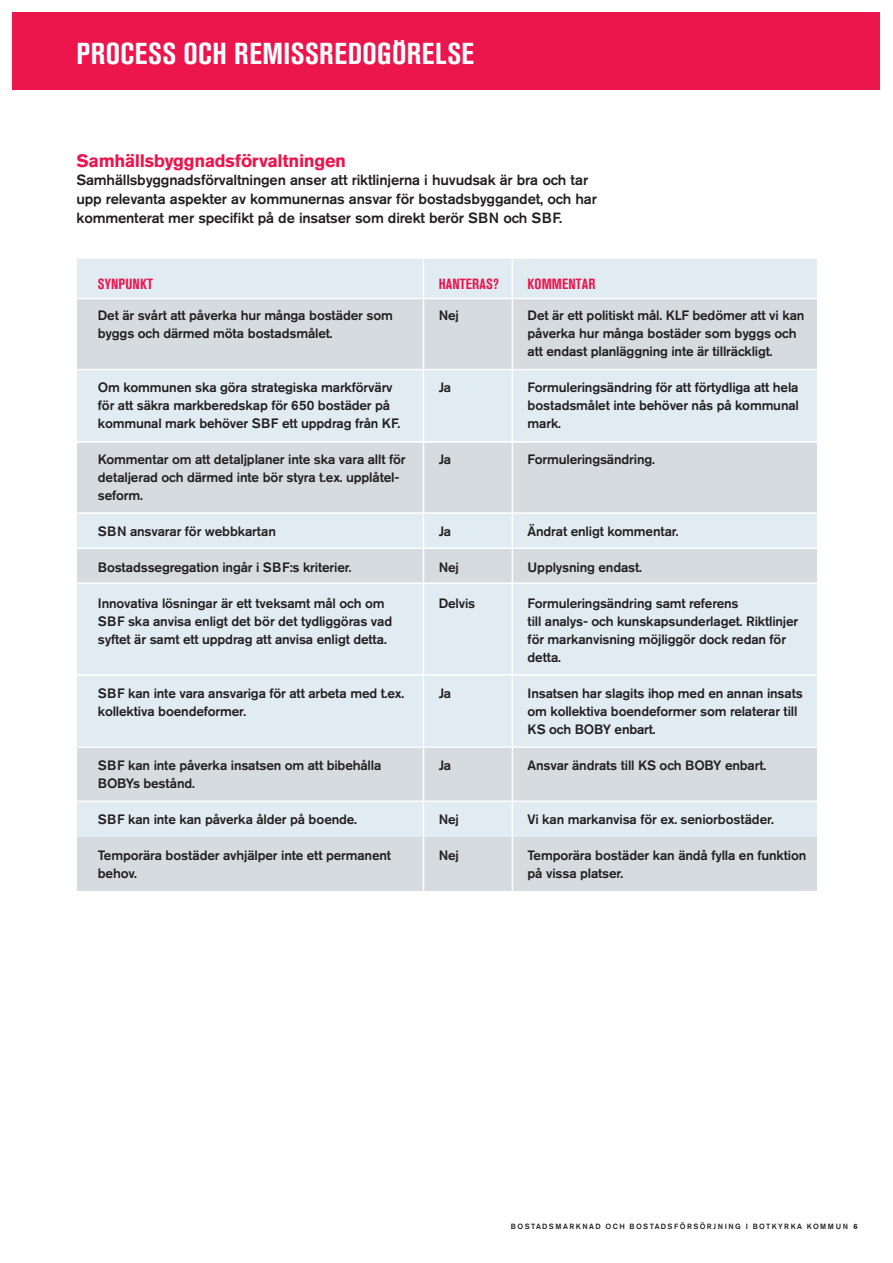
<style>
.page{position:relative;width:893px;height:1263px;background:#fff}
.page>*{position:absolute;margin:0;border:0;box-sizing:border-box;transform-origin:0 0}
.ingress{font:30px "Akzidenz Grotesk Std Rubrik Bold Cn";letter-spacing:.015em;color:#fff}
.t1{font:700 18px "Akzidenz Grotesk Std";letter-spacing:-.02em;color:#ed154e}
.t2{font:500 14.7px/18.8px "Akzidenz Grotesk Std";letter-spacing:-.01em;color:#231f20}
.t3{font:14.7px "Akzidenz Grotesk Std Rubrik Bold Cn";letter-spacing:.01em;color:#ed154e}
.t4{font:500 13.5px/18px "Akzidenz Grotesk Std";letter-spacing:-.01em;color:#231f20}
.t5{font:500 7.5px "Akzidenz Grotesk Std";letter-spacing:.185em;color:#231f20}
.s1{font-weight:700}
</style>
<div class="page">
<div style="left:13px;top:13px;width:867px;height:77px;background:#ed154e"></div>
<div style="left:77px;top:259px;width:739px;height:631px;background:#e1ecf2"></div>
<div style="left:77px;top:299px;width:739px;height:71px;background:#d5dbdf"></div>
<div style="left:77px;top:443px;width:739px;height:69px;background:#d5dbdf"></div>
<div style="left:77px;top:549px;width:739px;height:35px;background:#d5dbdf"></div>
<div style="left:77px;top:746px;width:739px;height:54px;background:#d5dbdf"></div>
<div style="left:77px;top:837px;width:739px;height:53px;background:#d5dbdf"></div>
<hr style="left:423px;top:249px;width:1px;height:889px;background:#fff">
<hr style="left:512px;top:249px;width:1px;height:889px;background:#fff">
<hr style="left:58px;top:369px;width:774px;height:1px;background:#fff">
<hr style="left:58px;top:441px;width:774px;height:2px;background:#fff">
<hr style="left:58px;top:548px;width:774px;height:1px;background:#fff">
<hr style="left:58px;top:582px;width:774px;height:2px;background:#fff">
<hr style="left:58px;top:512px;width:774px;height:2px;background:#fff">
<hr style="left:58px;top:674px;width:774px;height:1px;background:#fff">
<hr style="left:58px;top:746px;width:774px;height:2px;background:#fff">
<hr style="left:58px;top:800px;width:774px;height:2px;background:#fff">
<hr style="left:58px;top:298px;width:774px;height:1px;background:#fff">
<p class="ingress" style="left:77px;top:40px;width:399px">PROCESS OCH REMISSREDOGÖRELSE</p>
<p class="t1" style="left:77px;top:150px;width:271px">Samhällsbyggnadsförvaltningen</p>
<p class="t2" style="left:77px;top:170px;width:522px">Samhällsbyggnadsförvaltningen anser att riktlinjerna i huvudsak är bra och tar upp relevanta aspekter av kommunernas ansvar för bostadsbyggandet, och har kommenterat mer specifikt på de insatser som direkt berör SBN och SBF.</p>
<p class="t3" style="left:98px;top:277px;width:56px">SYNPUNKT</p>
<p class="t4" style="left:98px;top:306px;width:296px">Det är svårt att påverka hur många bostäder som byggs och därmed möta bostadsmålet.</p>
<p class="t4" style="left:98px;top:378px;width:304px">Om kommunen ska göra strategiska markförvärv för att säkra markberedskap för 650 bostäder på kommunal mark behöver SBF ett uppdrag från KF.</p>
<p class="t4" style="left:98px;top:450px;width:309px">Kommentar om att detaljplaner inte ska vara allt för detaljerad och därmed inte bör styra t.ex. upplåtel&shy;seform.</p>
<p class="t4" style="left:98px;top:522px;width:180px">SBN ansvarar för webbkartan</p>
<p class="t4" style="left:98px;top:558px;width:255px">Bostadssegregation ingår i SBF:s kriterier.</p>
<p class="t4" style="left:98px;top:594px;width:296px">Innovativa lösningar är ett tveksamt mål och om<br>SBF ska anvisa enligt det bör det tydliggöras vad syftet är samt ett uppdrag att anvisa enligt detta.</p>
<p class="t4" style="left:98px;top:684px;width:308px">SBF kan inte vara ansvariga för att arbeta med t.ex. kollektiva boendeformer.</p>
<p class="t4" style="left:98px;top:756px;width:285px">SBF kan inte påverka insatsen om att bibehålla<br>BOBYs bestånd.</p>
<p class="t4" style="left:98px;top:810px;width:261px">SBF kan inte kan påverka ålder på boende.</p>
<p class="t4" style="left:98px;top:846px;width:295px">Temporära bostäder avhjälper inte ett permanent behov.</p>
<p class="t3" style="left:439px;top:277px;width:62px">HANTERAS?</p>
<p class="t4" style="left:439px;top:306px;width:22px">Nej</p>
<p class="t4" style="left:439px;top:378px;width:14px">Ja</p>
<p class="t4" style="left:439px;top:450px;width:14px">Ja</p>
<p class="t4" style="left:439px;top:522px;width:14px">Ja</p>
<p class="t4" style="left:439px;top:558px;width:22px">Nej</p>
<p class="t4" style="left:439px;top:594px;width:38px">Delvis</p>
<p class="t4" style="left:439px;top:684px;width:14px">Ja</p>
<p class="t4" style="left:439px;top:756px;width:14px">Ja</p>
<p class="t4" style="left:439px;top:810px;width:22px">Nej</p>
<p class="t4" style="left:439px;top:846px;width:22px">Nej</p>
<p class="t3" style="left:528px;top:277px;width:69px">KOMMENTAR</p>
<p class="t4" style="left:528px;top:306px;width:278px">Det är ett politiskt mål. KLF bedömer att vi kan påverka hur många bostäder som byggs och att endast planläggning inte är tillräckligt.</p>
<p class="t4" style="left:528px;top:378px;width:273px;text-align:justify">Formuleringsändring för att förtydliga att hela bostadsmålet inte behöver nås på kommunal mark.</p>
<p class="t4" style="left:528px;top:450px;width:129px">Formuleringsändring.</p>
<p class="t4" style="left:528px;top:522px;width:153px">Ändrat enligt kommentar.</p>
<p class="t4" style="left:528px;top:558px;width:116px">Upplysning endast.</p>
<p class="t4" style="left:528px;top:594px;width:213px">Formuleringsändring samt referens</p>
<p class="t4" style="left:528px;top:612px;width:272px">till analys- och kunskapsunderlaget. Riktlinjer för markanvisning möjliggör dock redan för detta.</p>
<p class="t4" style="left:528px;top:684px;width:277px">Insatsen har slagits ihop med en annan insats om kollektiva boendeformer som relaterar till<br>KS och BOBY enbart.</p>
<p class="t4" style="left:528px;top:756px;width:240px">Ansvar ändrats till KS och BOBY enbart.</p>
<p class="t4" style="left:528px;top:810px;width:248px">Vi kan markanvisa för ex. seniorbostäder.</p>
<p class="t4" style="left:528px;top:846px;width:280px">Temporära bostäder kan ändå fylla en funktion på vissa platser.</p>
<p class="t5" style="left:511px;top:1222px;width:348px">BOSTADSMARKNAD OCH BOSTADSFÖRSÖRJNING I BOTKYRKA KOMMUN <span class="s1">6</span></p>
</div>
